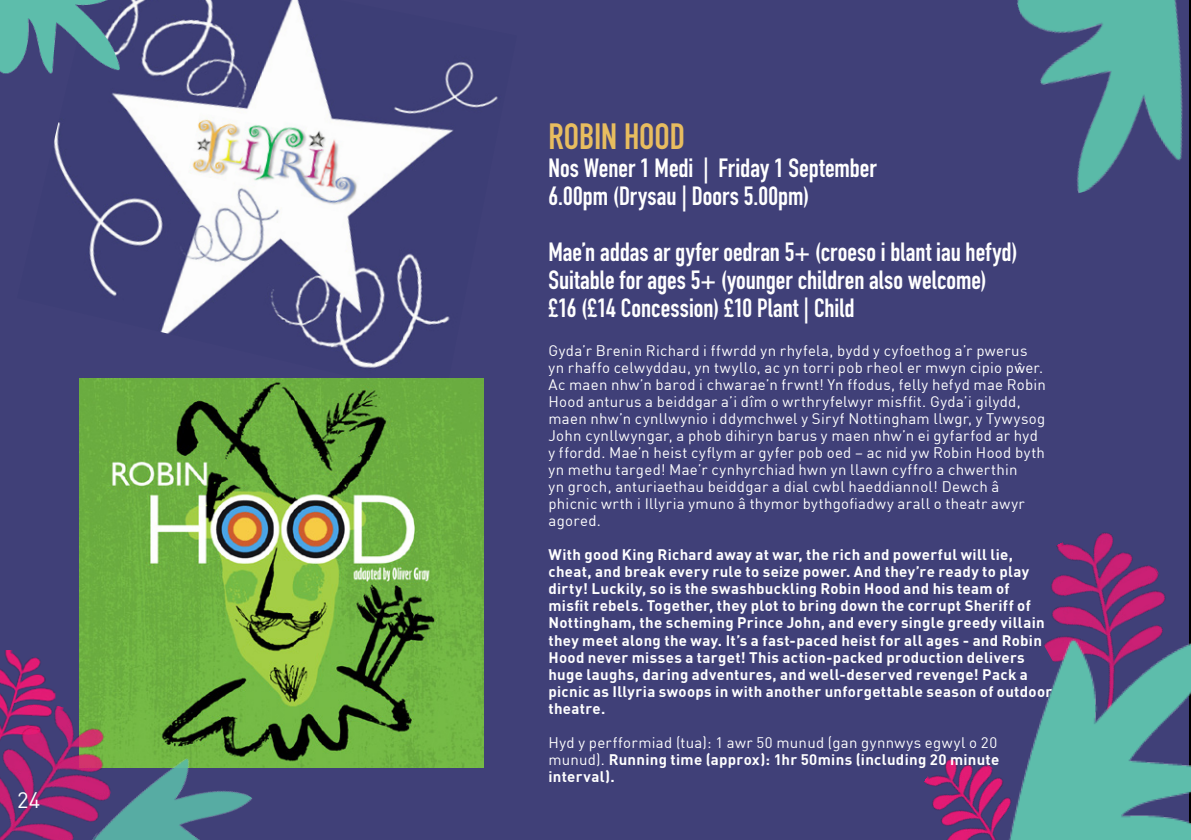
<style>
.page{position:relative;width:1191px;height:840px;background:#fff}
.page>*{position:absolute;margin:0;border:0;box-sizing:border-box;transform-origin:0 0}
.t1{font:700 36px "DIN Condensed";letter-spacing:-.005em;color:#e8bd5f}
.t2{font:700 26px "DIN Condensed";color:#fff}
.t3{font:22px "DIN";color:#fff}
.t4{font:15px/17px "DIN";letter-spacing:.02em;color:#fff}
.t5{font:700 15px/17px "DIN";letter-spacing:.02em;color:#fff}
.s1{font-family:"Calibri"}
.s2{font-weight:700}
</style>
<div class="page">
<div style="left:0;top:0;width:1191px;height:839px;background:#404078"></div>
<img style="left:0;top:649px;width:56px;height:39px">
<img style="left:1004px;top:508px;width:187px;height:215px">
<img style="left:901px;top:739px;width:102px;height:100px">
<img style="left:17px;top:0;width:500px;height:398px">
<img style="left:80px;top:379px;width:403px;height:388px">
<img style="left:1003px;top:635px;width:187px;height:204px">
<img style="left:1015px;top:0;width:176px;height:194px">
<img style="left:0;top:0;width:119px;height:73px">
<img style="left:0;top:688px;width:130px;height:151px">
<img style="left:89px;top:736px;width:165px;height:103px">
<p class="t3" style="left:17px;top:785px;width:25px">24</p>
<p class="t1" style="left:548px;top:112px;width:138px">ROBIN HOOD</p>
<p class="t2" style="left:548px;top:150px;width:330px">Nos Wener 1 Medi | Friday 1 September</p>
<p class="t2" style="left:548px;top:178px;width:262px">6.00pm (Drysau | Doors 5.00pm)</p>
<p class="t2" style="left:548px;top:234px;width:471px">Mae’n addas ar gyfer oedran 5+ (croeso i blant iau hefyd)</p>
<p class="t2" style="left:548px;top:262px;width:439px">Suitable for ages 5+ (younger children also welcome)</p>
<p class="t2" style="left:548px;top:290px;width:308px">£16 (£14 Concession) £10 Plant | Child</p>
<p class="t4" style="left:548px;top:342px;width:499px">Gyda’r Brenin Richard i ffwrdd yn rhyfela, bydd y cyfoethog a’r pwerus yn rhaffo celwyddau, yn twyllo, ac yn torri pob rheol er mwyn cipio p<span class="s1">ŵ</span>er.<br>Ac maen nhw’n barod i chwarae’n frwnt! Yn ffodus, felly hefyd mae Robin Hood anturus a beiddgar a’i dîm o wrthryfelwyr misffit. Gyda’i gilydd, maen nhw’n cynllwynio i ddymchwel y Siryf Nottingham llwgr, y Tywysog John cynllwyngar, a phob dihiryn barus y maen nhw’n ei gyfarfod ar hyd y ffordd. Mae’n heist cyflym ar gyfer pob oed – ac nid yw Robin Hood byth yn methu targed! Mae’r cynhyrchiad hwn yn llawn cyffro a chwerthin<br>yn groch, anturiaethau beiddgar a dial cwbl haeddiannol! Dewch â phicnic wrth i Illyria ymuno â thymor bythgofiadwy arall o theatr awyr agored.</p>
<p class="t5" style="left:548px;top:545px;width:505px">With good King Richard away at war, the rich and powerful will lie, cheat, and break every rule to seize power. And they’re ready to play dirty! Luckily, so is the swashbuckling Robin Hood and his team of misfit rebels. Together, they plot to bring down the corrupt Sheriff of Nottingham, the scheming Prince John, and every single greedy villain they meet along the way. It’s a fast-paced heist for all ages - and Robin Hood never misses a target! This action-packed production delivers huge laughs, daring adventures, and well-deserved revenge! Pack a picnic as Illyria swoops in with another unforgettable season of outdoor theatre.</p>
<p class="t4" style="left:548px;top:733px;width:452px">Hyd y perfformiad (tua): 1 awr 50 munud (gan gynnwys egwyl o 20 munud). <span class="s2">Running time (approx): 1hr 50mins (including 20 minute interval).</span></p>
</div>
